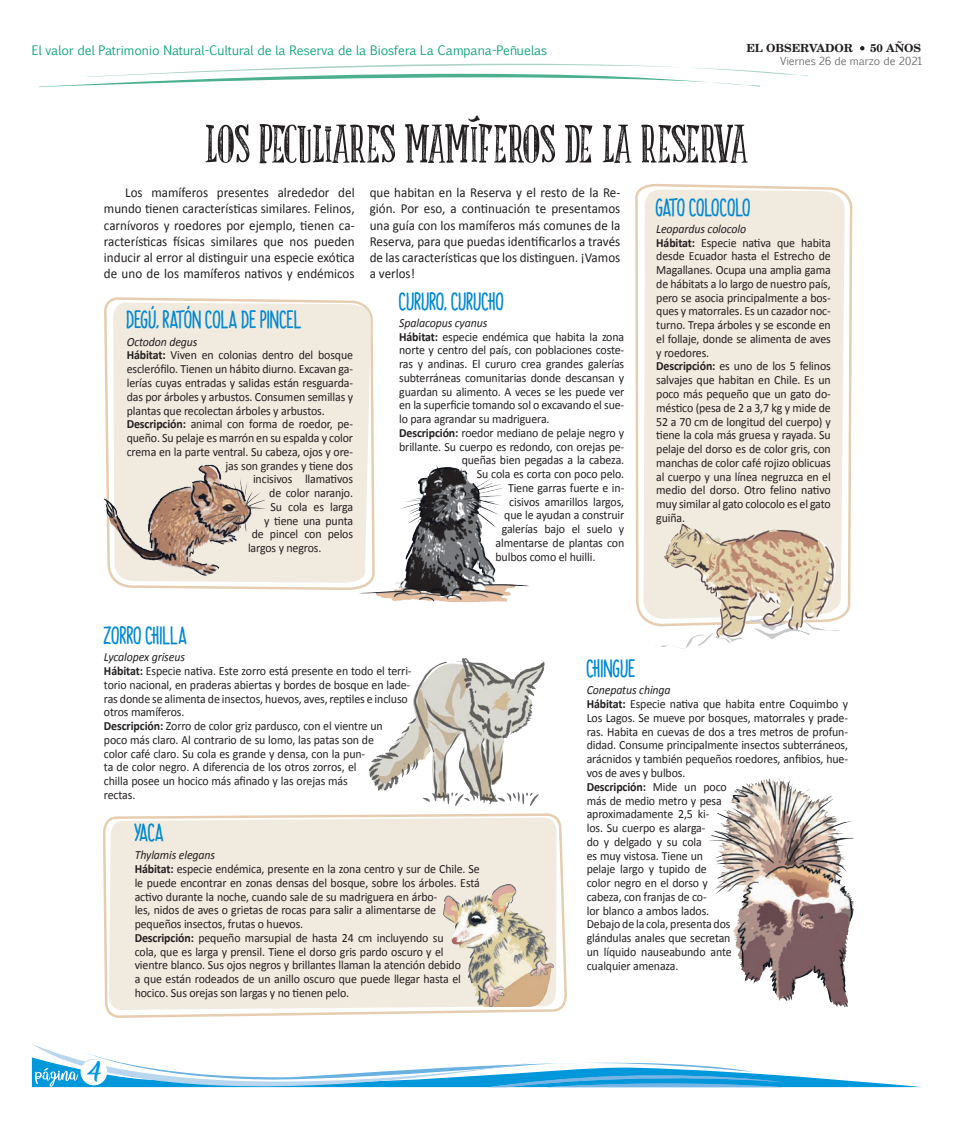
<style>
.page{position:relative;width:959px;height:1124px;background:#fff}
.page>*{position:absolute;margin:0;border:0;box-sizing:border-box;transform-origin:0 0}
.t1{font:52.62px "LATRUITEAPAPA";color:#231f20}
.t2{font:25px "Beautiful Heartbeat";color:#0089cf;scale:.95 1}
.t3{font:18.75px "Amarillo";color:#0097db}
.t4{font:13.75px/16.2px "Calibri";color:#231f20;text-align:justify;scale:.95 1}
.t5{font:12.5px/13.8px "Calibri";letter-spacing:-.01em;color:#231f20;scale:.95 1}
.t6{font:12.5px "Euphemia CAS";color:#0ca17b}
.t7{font:italic 12.5px "Calibri";letter-spacing:-.01em;color:#231f20;scale:.95 1}
.t8{font:700 11.25px "New Brunswick";color:#231f20}
.t9{font:10.62px "Euphemia CAS";color:#6c6d70}
.s1{font-style:italic}
.s2{font-weight:700}
</style>
<div class="page">
<svg style="left:860px;top:46px;width:4px;height:4px"></svg>
<img style="left:368px;top:657px;width:177px;height:149px">
<svg style="left:103px;top:813px;width:464px;height:205px"></svg>
<div style="left:109px;top:817px;width:447px;height:192px;background:#f1eadf"></div>
<svg style="left:635px;top:75px;width:218px;height:551px"></svg>
<div style="left:643px;top:188px;width:201px;height:431px;background:#f1eadf"></div>
<svg style="left:103px;top:297px;width:271px;height:292px"></svg>
<div style="left:112px;top:302px;width:259px;height:280px;background:#f1eadf"></div>
<svg style="left:39px;top:64px;width:768px;height:30px"></svg>
<svg style="left:32px;top:1044px;width:889px;height:44px"></svg>
<img style="left:433px;top:878px;width:125px;height:128px">
<img style="left:656px;top:499px;width:183px;height:150px">
<img style="left:353px;top:464px;width:176px;height:139px">
<img style="left:709px;top:777px;width:145px;height:229px">
<img style="left:104px;top:458px;width:160px;height:120px">
<p class="t6" style="left:32px;top:41px;width:517px">El valor del Patrimonio Natural-Cultural de la Reserva de la Biosfera La Campana-Peñuelas</p>
<p class="t8" style="left:746px;top:41px;width:108px">EL OBSERVADOR</p>
<p class="t8" style="left:870px;top:41px;width:52px">50 AÑOS</p>
<p class="t9" style="left:780px;top:54px;width:145px">Viernes 26 de marzo de 2021</p>
<h1 class="t1" style="left:205px;top:107px;width:544px">LOS PECULIARES MAMÍFEROS DE LA RESERVA</h1>
<p class="t4" style="left:104px;top:184px;width:265px;text-indent:21px">Los mamíferos presentes alrededor del mundo tienen características similares. Felinos, carnívoros y roedores por ejemplo, tienen ca&shy;racterísticas físicas similares que nos pueden inducir al error al distinguir una especie exótica de uno de los mamíferos nativos y endémicos</p>
<p class="t4" style="left:369px;top:184px;width:265px">que habitan en la Reserva y el resto de la Re&shy;gión. Por eso, a continuación te presentamos una guía con los mamíferos más comunes de la Reserva, para que puedas identificarlos a través de las características que los distinguen. ¡Vamos a verlos!</p>
<h2 class="t2" style="left:656px;top:193px;width:101px">GATO COLOCOLO</h2>
<p class="t5" style="left:656px;top:222px;width:185px"><span class="s1">Leopardus colocolo<br></span><span class="s2">Hábitat:</span> Especie nativa que habita desde Ecuador hasta el Estrecho de<br>Magallanes. Ocupa una amplia gama de hábitats a lo largo de nuestro país, pero se asocia principalmente a bos&shy;ques y matorrales. Es un cazador noc&shy;turno. Trepa árboles y se esconde en el follaje, donde se alimenta de aves y roedores.<br><span class="s2">Descripción:</span> es uno de los 5 felinos salvajes que habitan en Chile. Es un poco más pequeño que un gato do&shy;méstico (pesa de 2 a 3,7 kg y mide de<br>52 a 70 cm de longitud del cuerpo) y tiene la cola más gruesa y rayada. Su pelaje del dorso es de color gris, con manchas de color café rojizo oblicuas al cuerpo y una línea negruzca en el medio del dorso. Otro felino nativo muy similar al gato colocolo es el gato guiña.</p>
<h2 class="t2" style="left:399px;top:287px;width:112px">CURURO, CURUCHO</h2>
<p class="t7" style="left:399px;top:314px;width:94px">Spalacopus cyanus</p>
<p class="t5" style="left:399px;top:329px;width:238px"><span class="s2">Hábitat:</span> especie endémica que habita la zona</p>
<p class="t5" style="left:399px;top:343px;width:238px">norte y centro del país, con poblaciones coste-</p>
<p class="t5" style="left:399px;top:357px;width:238px">ras y andinas. El cururo crea grandes galerías</p>
<p class="t5" style="left:399px;top:371px;width:238px">subterráneas comunitarias donde descansan y</p>
<p class="t5" style="left:399px;top:384px;width:238px">guardan su alimento. A veces se les puede ver</p>
<p class="t5" style="left:399px;top:398px;width:238px">en la superficie tomando sol o excavando el sue-</p>
<p class="t5" style="left:399px;top:412px;width:160px">lo para agrandar su madriguera.</p>
<p class="t5" style="left:399px;top:426px;width:238px"><span class="s2">Descripción:</span> roedor mediano de pelaje negro y</p>
<p class="t5" style="left:399px;top:439px;width:238px">brillante. Su cuerpo es redondo, con orejas pe-</p>
<p class="t5" style="left:461px;top:453px;width:172px">queñas bien pegadas a la cabeza.</p>
<p class="t5" style="left:476px;top:467px;width:157px">Su cola es corta con poco pelo.</p>
<p class="t5" style="left:508px;top:481px;width:124px">Tiene garras fuerte e in-</p>
<p class="t5" style="left:509px;top:494px;width:123px">cisivos amarillos largos,</p>
<p class="t5" style="left:504px;top:508px;width:128px">que le ayudan a construir</p>
<p class="t5" style="left:501px;top:522px;width:130px">galerías bajo el suelo y</p>
<p class="t5" style="left:495px;top:536px;width:137px">almentarse de plantas con</p>
<p class="t5" style="left:495px;top:549px;width:107px">bulbos como el huilli.</p>
<h2 class="t2" style="left:127px;top:305px;width:186px">DEGÚ, RATÓN COLA DE PINCEL</h2>
<p class="t7" style="left:127px;top:333px;width:76px">Octodon degus</p>
<p class="t5" style="left:127px;top:348px;width:240px"><span class="s2">Hábitat:</span> Viven en colonias dentro del bosque</p>
<p class="t5" style="left:127px;top:362px;width:240px">esclerófilo. Tienen un hábito diurno. Excavan ga-</p>
<p class="t5" style="left:127px;top:376px;width:240px">lerías cuyas entradas y salidas están resguarda-</p>
<p class="t5" style="left:127px;top:389px;width:240px">das por árboles y arbustos. Consumen semillas y</p>
<p class="t5" style="left:127px;top:403px;width:210px">plantas que recolectan árboles y arbustos.</p>
<p class="t5" style="left:127px;top:417px;width:240px"><span class="s2">Descripción:</span> animal con forma de roedor, pe-</p>
<p class="t5" style="left:127px;top:431px;width:240px">queño. Su pelaje es marrón en su espalda y color</p>
<p class="t5" style="left:127px;top:444px;width:240px">crema en la parte ventral. Su cabeza, ojos y ore-</p>
<p class="t5" style="left:225px;top:458px;width:136px">jas son grandes y tiene dos</p>
<p class="t5" style="left:253px;top:472px;width:107px">incisivos llamativos</p>
<p class="t5" style="left:269px;top:486px;width:90px">de color naranjo.</p>
<p class="t5" style="left:270px;top:499px;width:88px">Su cola es larga</p>
<p class="t5" style="left:264px;top:513px;width:95px">y tiene una punta</p>
<p class="t5" style="left:252px;top:527px;width:108px">de pincel con pelos</p>
<p class="t5" style="left:248px;top:541px;width:79px">largos y negros.</p>
<h2 class="t2" style="left:104px;top:621px;width:90px">ZORRO CHILLA</h2>
<p class="t5" style="left:104px;top:650px;width:325px"><span class="s1">Lycalopex griseus<br></span><span class="s2">Hábitat:</span> Especie nativa. Este zorro está presente en todo el terri&shy;torio nacional, en praderas abiertas y bordes de bosque en lade&shy;ras donde se alimenta de insectos, huevos, aves, reptiles e incluso otros mamíferos.<br><span class="s2">Descripción:</span> Zorro de color griz pardusco, con el vientre un<br>poco más claro. Al contrario de su lomo, las patas son de<br>color café claro. Su cola es grande y densa, con la pun-<br>ta de color negro. A diferencia de los otros zorros, el<br>chilla posee un hocico más afinado y las orejas más<br>rectas.</p>
<h2 class="t2" style="left:134px;top:818px;width:33px">YACA</h2>
<h3 class="t3" style="left:87px;top:1064px;width:15px">4</h3>
<p class="t5" style="left:135px;top:848px;width:365px"><span class="s1">Thylamis elegans<br></span><span class="s2">Hábitat:</span> especie endémica, presente en la zona centro y sur de Chile. Se le puede encontrar en zonas densas del bosque, sobre los árboles. Está activo durante la noche, cuando sale de su madriguera en árbo-<br>les, nidos de aves o grietas de rocas para salir a alimentarse de pequeños insectos, frutas o huevos.<br><span class="s2">Descripción:</span> pequeño marsupial de hasta 24 cm incluyendo su<br>cola, que es larga y prensil. Tiene el dorso gris pardo oscuro y el vientre blanco. Sus ojos negros y brillantes llaman la atención debido<br>a que están rodeados de un anillo oscuro que puede llegar hasta el hocico. Sus orejas son largas y no tienen pelo.</p>
<h2 class="t2" style="left:586px;top:654px;width:54px">CHINGUE</h2>
<p class="t5" style="left:586px;top:683px;width:276px"><span class="s1">Conepatus chinga<br></span><span class="s2">Hábitat:</span> Especie nativa que habita entre Coquimbo y<br>Los Lagos. Se mueve por bosques, matorrales y prade&shy;ras. Habita en cuevas de dos a tres metros de profun&shy;didad. Consume principalmente insectos subterráneos, arácnidos y también pequeños roedores, anfibios, hue&shy;vos de aves y bulbos.<br><span class="s2">Descripción:</span> Mide un poco<br>más de medio metro y pesa<br>aproximadamente 2,5 ki-<br>los. Su cuerpo es alarga-<br>do y delgado y su cola<br>es muy vistosa. Tiene un<br>pelaje largo y tupido de<br>color negro en el dorso y<br>cabeza, con franjas de co-<br>lor blanco a ambos lados.<br>Debajo de la cola, presenta dos<br>glándulas anales que secretan<br>un líquido nauseabundo ante<br>cualquier amenaza.</p>
</div>
